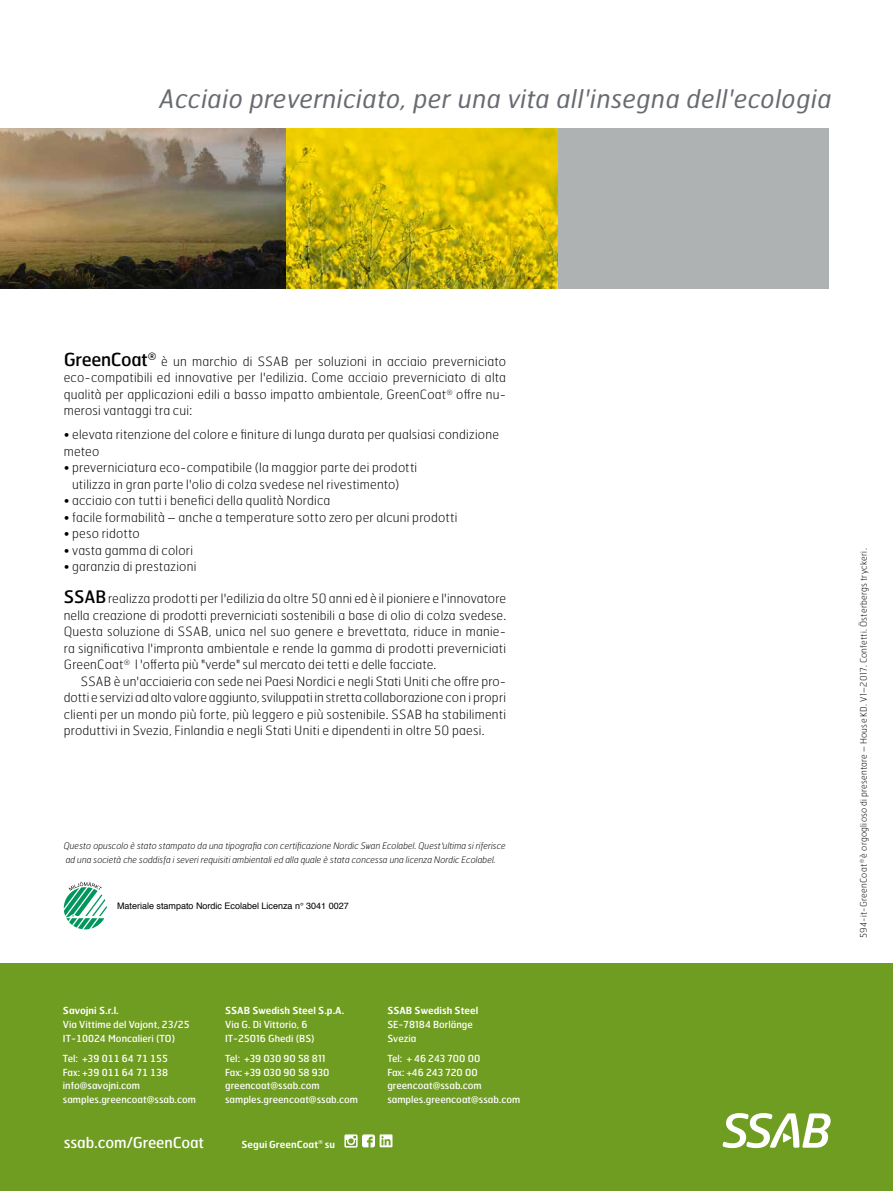
<style>
.page{position:relative;width:893px;height:1191px;background:#fff}
.page>*{position:absolute;margin:0;border:0;box-sizing:border-box;transform-origin:0 0}
.t1{font:italic 25.5px "Hermes FB";letter-spacing:.02em;color:#696b72}
.t2{font:18px "Hermes FB";letter-spacing:-.02em;color:#000}
.t3{font:15px "Hermes FB";letter-spacing:-.01em;color:#fff}
.t4{font:100 12.75px/16.5px "Hermes FB";letter-spacing:.02em;color:#000;text-align:justify}
.t5{font:9.75px/13.6px "Hermes FB";color:#fff}
.t6{font:600 9.75px "Hermes FB";color:#fff}
.t7{font:italic 100 9px/13.5px "Hermes FB";color:#000}
.t8{font:100 9px "Hermes FB";letter-spacing:.03em;color:#000}
.t9{font:9px "Helvetica";color:#000}
.s1{font-weight:400;font-size:17.25px}
</style>
<div class="page">
<img style="left:0;top:128px;width:557px;height:160px">
<div style="left:557px;top:128px;width:272px;height:160px;background:#afb2b2"></div>
<div style="left:0;top:963px;width:893px;height:228px;background:#6f9d21"></div>
<svg style="left:723px;top:1113px;width:108px;height:35px"></svg>
<svg style="left:64px;top:881px;width:43px;height:48px"></svg>
<svg style="left:344px;top:1134px;width:48px;height:13px"></svg>
<h1 class="t1" style="left:159px;top:83px;width:674px">Acciaio preverniciato, per una vita all'insegna dell'ecologia</h1>
<h2 class="t2" style="left:64px;top:348px;width:94px">GreenCoat<sup>®</sup></h2>
<p class="t4" style="left:64px;top:353px;width:444px;text-indent:97px">è un marchio di SSAB per soluzioni in acciaio preverniciato eco-compatibili ed innovative per l'edilizia. Come acciaio preverniciato di alta qualità per applicazioni edili a basso impatto ambientale, GreenCoat<sup>®</sup> offre nu&shy;merosi vantaggi tra cui:</p>
<p class="t4" style="left:64px;top:426px;width:437px">• elevata ritenzione del colore e finiture di lunga durata per qualsiasi condizione meteo</p>
<p class="t4" style="left:72px;top:459px;width:347px;text-indent:-8px">• preverniciatura eco-compatibile (la maggior parte dei prodotti utilizza in gran parte l'olio di colza svedese nel rivestimento)</p>
<p class="t4" style="left:64px;top:492px;width:268px">• acciaio con tutti i benefici della qualità Nordica</p>
<p class="t4" style="left:64px;top:509px;width:395px">• facile formabilità – anche a temperature sotto zero per alcuni prodotti</p>
<p class="t4" style="left:64px;top:525px;width:77px">• peso ridotto</p>
<p class="t4" style="left:64px;top:542px;width:131px">• vasta gamma di colori</p>
<p class="t4" style="left:64px;top:558px;width:134px">• garanzia di prestazioni</p>
<p class="t4" style="left:64px;top:590px;width:444px"><span class="s1">SSAB</span> realizza prodotti per l'edilizia da oltre 50 anni ed è il pioniere e l'innovatore nella creazione di prodotti preverniciati sostenibili a base di olio di colza svedese.<br>Questa soluzione di SSAB, unica nel suo genere e brevettata, riduce in manie&shy;ra significativa l'impronta ambientale e rende la gamma di prodotti preverniciati GreenCoat<sup>®</sup> l 'offerta più "verde" sul mercato dei tetti e delle facciate.</p>
<p class="t4" style="left:64px;top:672px;width:444px;text-indent:17px">SSAB è un'acciaieria con sede nei Paesi Nordici e negli Stati Uniti che offre pro&shy;dotti e servizi ad alto valore aggiunto, sviluppati in stretta collaborazione con i propri clienti per un mondo più forte, più leggero e più sostenibile. SSAB ha stabilimenti produttivi in Svezia, Finlandia e negli Stati Uniti e dipendenti in oltre 50 paesi.</p>
<p class="t7" style="left:64px;top:839px;width:444px">Questo opuscolo è stato stampato da una tipografia con certificazione Nordic Swan Ecolabel. Quest'ultima si riferisce ad una società che soddisfa i severi requisiti ambientali ed alla quale è stata concessa una licenza Nordic Ecolabel.</p>
<p class="t9" style="left:117px;top:899px;width:233px">Materiale stampato Nordic Ecolabel Licenza n° 3041 0027</p>
<p class="t6" style="left:63px;top:1004px;width:57px">Savojni S.r.l.</p>
<p class="t5" style="left:63px;top:1017px;width:128px">Via Vittime del Vajont, 23/25<br>IT-10024 Moncalieri (TO)</p>
<p class="t5" style="left:63px;top:1051px;width:134px">Tel: +39 011 64 71 155<br>Fax: +39 011 64 71 138 info@savojni.com samples.greencoat@ssab.com</p>
<p class="t6" style="left:225px;top:1004px;width:121px">SSAB Swedish Steel S.p.A.</p>
<p class="t5" style="left:225px;top:1017px;width:91px">Via G. Di Vittorio, 6<br>IT-25016 Ghedi (BS)</p>
<p class="t5" style="left:225px;top:1051px;width:134px">Tel: +39 030 90 58 811<br>Fax: +39 030 90 58 930 greencoat@ssab.com samples.greencoat@ssab.com</p>
<p class="t3" style="left:64px;top:1132px;width:142px">ssab.com/GreenCoat</p>
<p class="t6" style="left:241px;top:1137px;width:95px">Segui GreenCoat<sup>®</sup> su</p>
<p class="t6" style="left:387px;top:1004px;width:92px">SSAB Swedish Steel</p>
<p class="t5" style="left:387px;top:1017px;width:87px">SE-78184 Borlänge<br>Svezia</p>
<p class="t5" style="left:387px;top:1051px;width:134px">Tel: + 46 243 700 00<br>Fax: +46 243 720 00 greencoat@ssab.com samples.greencoat@ssab.com</p>
<p class="t8" style="left:858px;top:938px;width:391px;rotate:-90deg">594-it-GreenCoat<sup>®</sup> è orgoglioso di presentare – House KD. V1–2017. Confetti. Österbergs tryckeri.</p>
</div>
